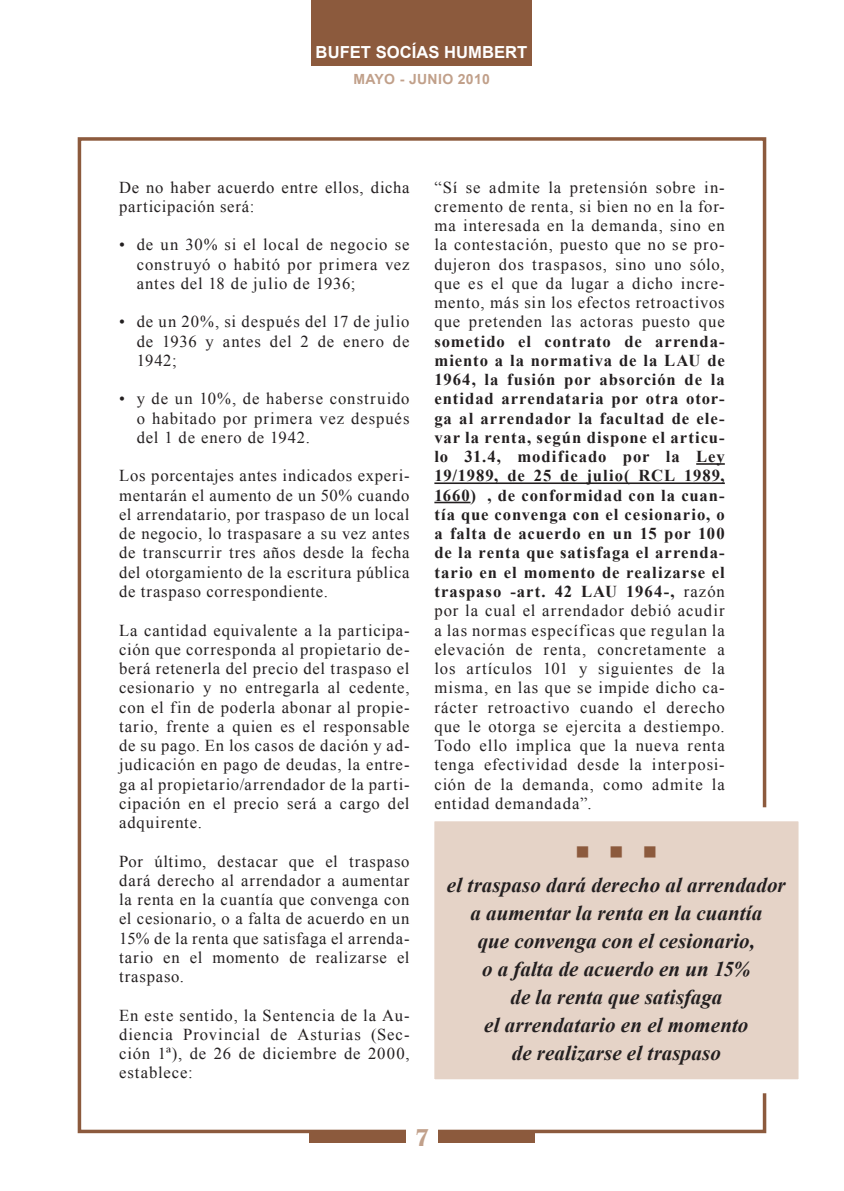
<style>
.page{position:relative;width:844px;height:1191px;background:#fff}
.page>*{position:absolute;margin:0;border:0;box-sizing:border-box;transform-origin:0 0}
.t1{font:700 26.25px "Novarese";color:#c1a08a}
.t2{font:italic 700 21px/28px "Times New Roman";color:#231f20;text-align:center}
.t3{font:19.25px "Wingdings";color:#8c5a3d}
.t4{font:16.62px/19.2px "Times New Roman";letter-spacing:.05em;color:#231f20;text-align:justify}
.t5{font:700 16.62px/19.2px "Times New Roman";letter-spacing:.055em;color:#231f20;text-align:justify}
.t6{font:700 16.62px "Arial";color:#fff}
.t7{font:700 14px "Arial";letter-spacing:.025em;color:#c1a08a}
.s1{font-weight:400}
</style>
<div class="page">
<div style="left:311px;top:0;width:220px;height:65px;background:#8c5a3d"></div>
<div style="left:78px;top:137px;width:688px;height:996px;border:4px solid #8c5a3d"></div>
<div style="left:309px;top:1129px;width:225px;height:13px;background:#8c5a3d"></div>
<div style="left:406px;top:1126px;width:31px;height:34px;background:#fff"></div>
<div style="left:427px;top:814px;width:378px;height:272px;background:#e5d3c7"></div>
<div style="left:420px;top:807px;width:392px;height:286px;border:14px solid #fff"></div>
<hr style="left:696px;top:463px;width:28px;height:2px;background:#231f20">
<hr style="left:434px;top:482px;width:290px;height:2px;background:#231f20">
<hr style="left:434px;top:502px;width:36px;height:1px;background:#231f20">
<p class="t6" style="left:315px;top:41px;width:213px">BUFET SOCÍAS HUMBERT</p>
<p class="t7" style="left:353px;top:70px;width:138px">MAYO - JUNIO 2010</p>
<p class="t4" style="left:119px;top:177px;width:292px">De no haber acuerdo entre ellos, dicha participación será:</p>
<p class="t4" style="left:137px;top:235px;width:274px;text-indent:-18px">• de un 30% si el local de negocio se construyó o habitó por primera vez antes del 18 de julio de 1936;</p>
<p class="t4" style="left:137px;top:312px;width:274px;text-indent:-18px">• de un 20%, si después del 17 de julio de 1936 y antes del 2 de enero de 1942;</p>
<p class="t4" style="left:137px;top:389px;width:274px;text-indent:-18px">• y de un 10%, de haberse construido o habitado por primera vez después del 1 de enero de 1942.</p>
<p class="t4" style="left:119px;top:466px;width:292px">Los porcentajes antes indicados experi&shy;mentarán el aumento de un 50% cuando el arrendatario, por traspaso de un local de negocio, lo traspasare a su vez antes de transcurrir tres años desde la fecha del otorgamiento de la escritura pública de traspaso correspondiente.</p>
<p class="t4" style="left:119px;top:620px;width:292px">La cantidad equivalente a la participa&shy;ción que corresponda al propietario de&shy;berá retenerla del precio del traspaso el cesionario y no entregarla al cedente, con el fin de poderla abonar al propie&shy;tario, frente a quien es el responsable de su pago. En los casos de dación y ad&shy;judicación en pago de deudas, la entre&shy;ga al propietario/arrendador de la parti&shy;cipación en el precio será a cargo del adquirente.</p>
<p class="t4" style="left:119px;top:851px;width:292px">Por último, destacar que el traspaso dará derecho al arrendador a aumentar la renta en la cuantía que convenga con el cesionario, o a falta de acuerdo en un 15% de la renta que satisfaga el arrenda&shy;tario en el momento de realizarse el traspaso.</p>
<p class="t4" style="left:119px;top:1005px;width:292px">En este sentido, la Sentencia de la Au&shy;diencia Provincial de Asturias (Sec&shy;ción 1ª), de 26 de diciembre de 2000, establece:</p>
<p class="t4" style="left:434px;top:177px;width:292px">“Sí se admite la pretensión sobre in&shy;cremento de renta, si bien no en la for&shy;ma interesada en la demanda, sino en la contestación, puesto que no se pro&shy;dujeron dos traspasos, sino uno sólo, que es el que da lugar a dicho incre&shy;mento, más sin los efectos retroactivos que pretenden las actoras puesto que</p>
<p class="t5" style="left:434px;top:331px;width:292px">sometido el contrato de arrenda&shy;miento a la normativa de la LAU de 1964, la fusión por absorción de la entidad arrendataria por otra otor&shy;ga al arrendador la facultad de ele&shy;var la renta, según dispone el articu&shy;lo 31.4, modificado por la Ley 19/1989, de 25 de julio( RCL 1989, 1660) , de conformidad con la cuan&shy;tía que convenga con el cesionario, o a falta de acuerdo en un 15 por 100 de la renta que satisfaga el arrenda&shy;tario en el momento de realizarse el traspaso -art. 42 LAU 1964-, <span class="s1">razón por la cual el arrendador debió acudir a las normas específicas que regulan la elevación de renta, concretamente a los artículos 101 y siguientes de la misma, en las que se impide dicho ca&shy;rácter retroactivo cuando el derecho que le otorga se ejercita a destiempo.<br>Todo ello implica que la nueva renta tenga efectividad desde la interposi&shy;ción de la demanda, como admite la entidad demandada”.</span></p>
<p class="t3" style="left:575px;top:841px;width:83px">■ ■ ■</p>
<p class="t2" style="left:447px;top:870px;width:340px">el traspaso dará derecho al arrendador a aumentar la renta en la cuantía<br>que convenga con el cesionario,<br>o a falta de acuerdo en un 15%<br>de la renta que satisfaga<br>el arrendatario en el momento<br>de realizarse el traspaso</p>
<h1 class="t1" style="left:414px;top:1123px;width:16px">7</h1>
</div>
